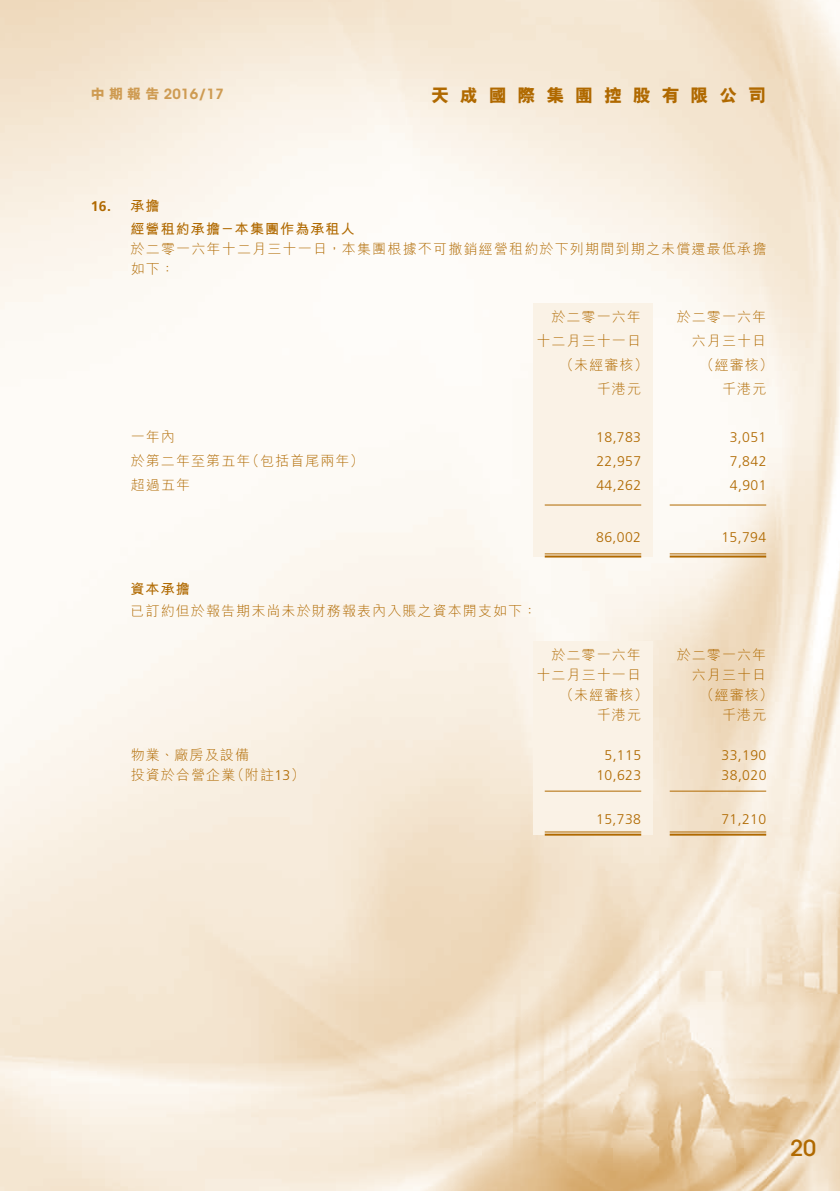
<style>
.page{position:relative;width:840px;height:1191px;background:#fff}
.page>*{position:absolute;margin:0;border:0;box-sizing:border-box;transform-origin:0 0}
.t1{font:500 22px "ITC Avant Garde Std";color:#b06900}
.t2{font:800 18px "M Hei HK";letter-spacing:.6em;color:#b06900}
.t3{font:300 14px/20px "M Hei HK";letter-spacing:.08em;color:#b06900}
.t4{font:300 14px "Frutiger LT Std";letter-spacing:.03em;color:#b06900}
.t5{font:700 14px "M Hei HK";letter-spacing:.08em;color:#b06900}
.t6{font:600 14px "ITC Avant Garde Std";letter-spacing:.02em;color:#ce9b52}
.t7{font:700 14px "Frutiger LT Std";color:#b06900}
.s1{font-family:"M Hei HK";font-weight:800}
.s2{font-family:"Frutiger LT Std"}
</style>
<div class="page">
<img style="left:0;top:0;width:839px;height:1191px">
<div style="left:533px;top:303px;width:119px;height:254px;background:#faf2e6"></div>
<hr style="left:544px;top:504px;width:97px;height:1px;background:#b06900">
<hr style="left:669px;top:504px;width:96px;height:1px;background:#b06900">
<hr style="left:544px;top:553px;width:97px;height:1px;background:#b06900">
<hr style="left:544px;top:555px;width:97px;height:2px;background:#b06900">
<hr style="left:669px;top:553px;width:96px;height:1px;background:#b06900">
<hr style="left:669px;top:555px;width:96px;height:2px;background:#b06900">
<div style="left:533px;top:641px;width:119px;height:194px;background:#faf2e6"></div>
<hr style="left:544px;top:790px;width:97px;height:1px;background:#b06900">
<hr style="left:669px;top:790px;width:96px;height:1px;background:#b06900">
<hr style="left:544px;top:831px;width:97px;height:1px;background:#b06900">
<hr style="left:544px;top:833px;width:97px;height:2px;background:#b06900">
<hr style="left:669px;top:831px;width:96px;height:1px;background:#b06900">
<hr style="left:669px;top:833px;width:96px;height:2px;background:#b06900">
<p class="t6" style="left:91px;top:85px;width:135px"><span class="s1">中期報告</span> 2016/17</p>
<p class="t7" style="left:91px;top:198px;width:22px">16.</p>
<p class="t5" style="left:130px;top:196px;width:31px">承擔</p>
<p class="t2" style="left:431px;top:84px;width:336px">天成國際集團控股有限公司</p>
<p class="t5" style="left:130px;top:218px;width:225px">經營租約承擔－本集團作為承租人</p>
<p class="t3" style="left:130px;top:238px;width:637px">於二零一六年十二月三十一日，本集團根據不可撤銷經營租約於下列期間到期之未償還最低承擔如下：</p>
<p class="t3" style="left:676px;top:306px;width:91px">於二零一六年</p>
<p class="t3" style="left:551px;top:306px;width:91px">於二零一六年</p>
<p class="t3" style="left:536px;top:330px;width:106px">十二月三十一日</p>
<p class="t3" style="left:691px;top:330px;width:76px">六月三十日</p>
<p class="t3" style="left:559px;top:354px;width:90px">（未經審核）</p>
<p class="t3" style="left:700px;top:354px;width:74px">（經審核(</p>
<p class="t3" style="left:596px;top:378px;width:46px">千港元</p>
<p class="t3" style="left:721px;top:378px;width:46px">千港元</p>
<p class="t3" style="left:131px;top:426px;width:46px">一年內</p>
<p class="t4" style="left:596px;top:429px;width:46px">18,783</p>
<p class="t4" style="left:729px;top:429px;width:38px">3,051</p>
<p class="t3" style="left:245px;top:450px;width:120px">（包括首尾兩年(</p>
<p class="t3" style="left:131px;top:450px;width:121px">於第二年至第五年</p>
<p class="t4" style="left:596px;top:453px;width:46px">22,957</p>
<p class="t4" style="left:729px;top:453px;width:38px">7,842</p>
<p class="t3" style="left:131px;top:474px;width:61px">超過五年</p>
<p class="t4" style="left:596px;top:477px;width:46px">44,262</p>
<p class="t4" style="left:729px;top:477px;width:38px">4,901</p>
<p class="t4" style="left:595px;top:529px;width:46px">86,002</p>
<p class="t4" style="left:721px;top:529px;width:46px">15,794</p>
<p class="t5" style="left:130px;top:578px;width:61px">資本承擔</p>
<p class="t3" style="left:130px;top:600px;width:407px">已訂約但於報告期末尚未於財務報表內入賬之資本開支如下：</p>
<p class="t3" style="left:551px;top:644px;width:91px">於二零一六年</p>
<p class="t3" style="left:676px;top:644px;width:91px">於二零一六年</p>
<p class="t3" style="left:536px;top:664px;width:106px">十二月三十一日</p>
<p class="t3" style="left:691px;top:664px;width:76px">六月三十日</p>
<p class="t3" style="left:559px;top:684px;width:90px">（未經審核）</p>
<p class="t3" style="left:700px;top:684px;width:74px">（經審核(</p>
<p class="t3" style="left:596px;top:704px;width:46px">千港元</p>
<p class="t3" style="left:721px;top:704px;width:46px">千港元</p>
<p class="t3" style="left:131px;top:744px;width:120px">物業、廠房及設備</p>
<p class="t4" style="left:604px;top:747px;width:38px">5,115</p>
<p class="t4" style="left:721px;top:747px;width:46px">33,190</p>
<p class="t3" style="left:230px;top:764px;width:76px">（附註<span class="s2">13</span>(</p>
<p class="t3" style="left:131px;top:764px;width:106px">投資於合營企業</p>
<p class="t4" style="left:596px;top:767px;width:46px">10,623</p>
<p class="t4" style="left:721px;top:767px;width:46px">38,020</p>
<p class="t4" style="left:595px;top:811px;width:46px">15,738</p>
<p class="t4" style="left:721px;top:811px;width:46px">71,210</p>
<h1 class="t1" style="left:789px;top:1134px;width:27px">20</h1>
</div>
